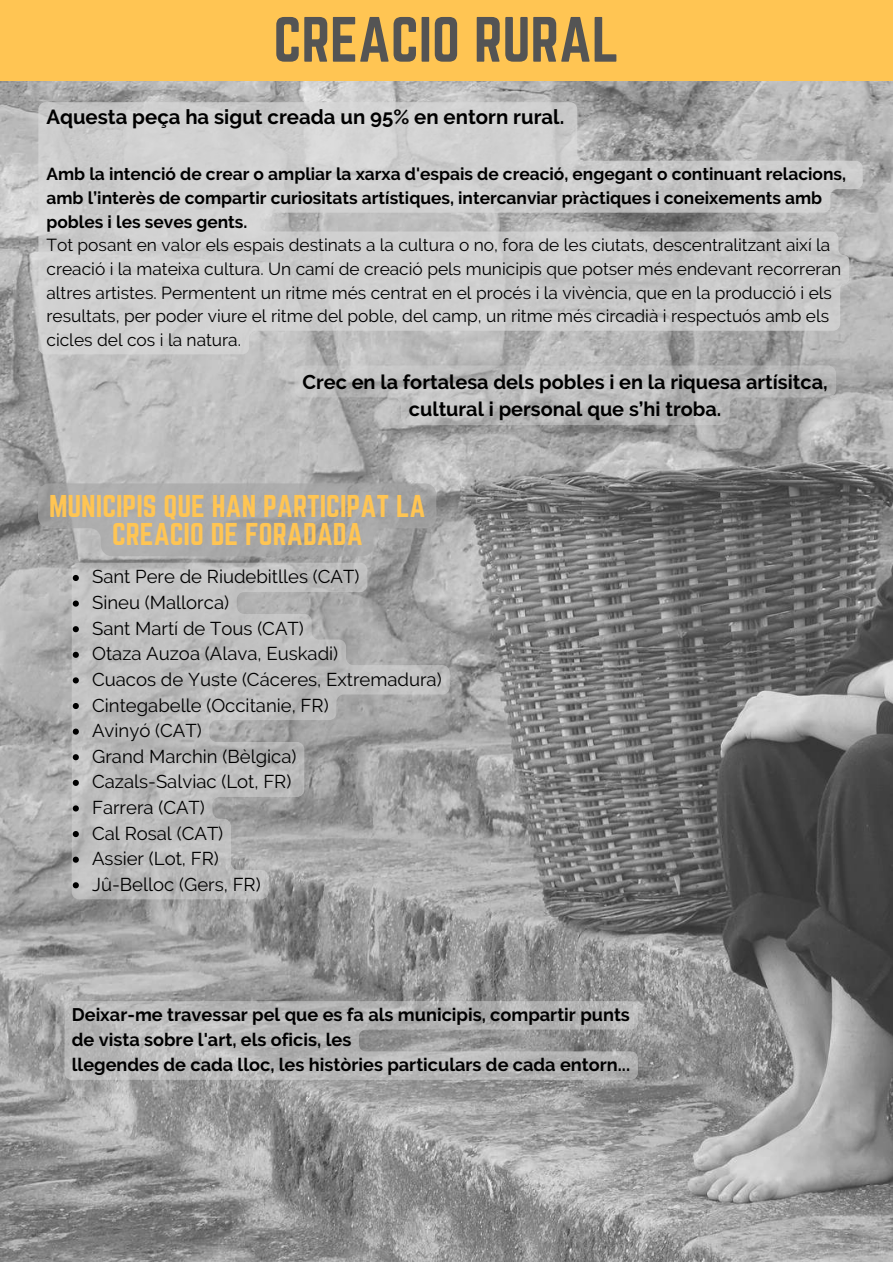
<style>
.page{position:relative;width:893px;height:1264px;background:#fff}
.page>*{position:absolute;margin:0;border:0;box-sizing:border-box;transform-origin:0 0}
.t1{font:55.95px "Norwester";color:#545454}
.t2{font:27.6px/28px "Norwester";color:#ffc553;text-align:center}
.t3{font:700 20.25px "Raleway";color:#000}
.t4{font:700 19.95px/27.6px "Raleway";color:#000;text-align:center}
.t5{font:18.6px/25.7px "Raleway";color:#000}
.t6{font:700 18.15px/25px "Raleway";color:#000}
.t7{font:17.25px/23.5px "Raleway";color:#000}
.t8{font:700 17.25px/23.5px "Raleway";color:#000}
</style>
<div class="page">
<img style="left:0;top:81px;width:892px;height:1180px">
<div style="left:0;top:0;width:892px;height:81px;background:#ffc553"></div>
<svg style="left:38px;top:102px;width:824px;height:252px;background:#c5c5c5"></svg>
<svg style="left:65px;top:1001px;width:573px;height:78px;background:#b1b1b1"></svg>
<svg style="left:72px;top:562px;width:377px;height:337px;background:#b2b2b2"></svg>
<svg style="left:73px;top:575px;width:6px;height:6px"></svg>
<svg style="left:73px;top:600px;width:6px;height:6px"></svg>
<svg style="left:73px;top:626px;width:6px;height:6px"></svg>
<svg style="left:73px;top:651px;width:6px;height:7px"></svg>
<svg style="left:73px;top:677px;width:6px;height:6px"></svg>
<svg style="left:73px;top:703px;width:6px;height:6px"></svg>
<svg style="left:73px;top:728px;width:6px;height:6px"></svg>
<svg style="left:73px;top:754px;width:6px;height:6px"></svg>
<svg style="left:73px;top:779px;width:6px;height:7px"></svg>
<svg style="left:73px;top:805px;width:6px;height:6px"></svg>
<svg style="left:73px;top:831px;width:6px;height:6px"></svg>
<svg style="left:73px;top:856px;width:6px;height:6px"></svg>
<svg style="left:73px;top:882px;width:6px;height:6px"></svg>
<svg style="left:294px;top:365px;width:542px;height:60px;background:#b7b7b7"></svg>
<svg style="left:38px;top:483px;width:398px;height:73px;background:#a8a8a8"></svg>
<h1 class="t1" style="left:273px;top:6px;width:347px">CREACIO RURAL</h1>
<p class="t3" style="left:46px;top:105px;width:519px">Aquesta peça ha sigut creada un 95% en entorn rural.</p>
<p class="t8" style="left:46px;top:163px;width:801px">Amb la intenció de crear o ampliar la xarxa d'espais de creació, engegant o continuant relacions, amb l’interès de compartir curiositats artístiques, intercanviar pràctiques i coneixements amb pobles i les seves gents.</p>
<p class="t7" style="left:46px;top:233px;width:796px">Tot posant en valor els espais destinats a la cultura o no, fora de les ciutats, descentralitzant així la creació i la mateixa cultura. Un camí de creació pels municipis que potser més endevant recorreran altres artistes. Permentent un ritme més centrat en el procés i la vivència, que en la producció i els resultats, per poder viure el ritme del poble, del camp, un ritme més circadià i respectuós amb els cicles del cos i la natura.</p>
<p class="t4" style="left:302px;top:368px;width:527px">Crec en la fortalesa dels pobles i en la riquesa artísitca, cultural i personal que s’hi troba.</p>
<h2 class="t2" style="left:49px;top:492px;width:378px">MUNICIPIS QUE HAN PARTICIPAT LA<br>CREACIO DE FORADADA</h2>
<p class="t5" style="left:92px;top:564px;width:351px">Sant Pere de Riudebitlles (CAT)<br>Sineu (Mallorca)<br>Sant Martí de Tous (CAT)<br>Otaza Auzoa (Alava, Euskadi)<br>Cuacos de Yuste (Cáceres, Extremadura)<br>Cintegabelle (Occitanie, FR)<br>Avinyó (CAT)<br>Grand Marchin (Bèlgica)<br>Cazals-Salviac (Lot, FR)<br>Farrera (CAT)<br>Cal Rosal (CAT)<br>Assier (Lot, FR)<br>Jû-Belloc (Gers, FR)</p>
<p class="t6" style="left:72px;top:1001px;width:559px">Deixar-me travessar pel que es fa als municipis, compartir punts de vista sobre l'art, els oficis, les<br>llegendes de cada lloc, les històries particulars de cada entorn...</p>
</div>
